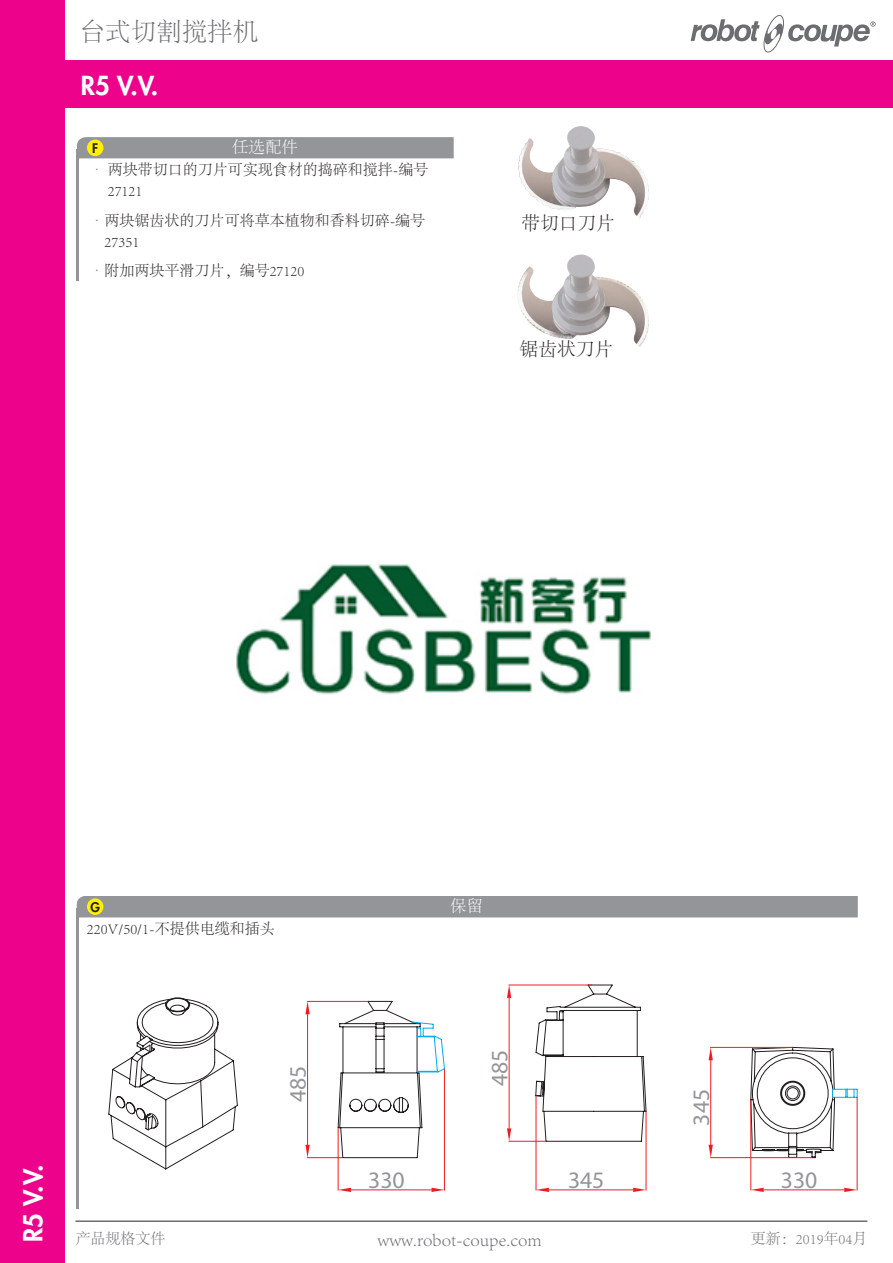
<style>
.page{position:relative;width:893px;height:1263px;background:#fff}
.page>*{position:absolute;margin:0;border:0;box-sizing:border-box;transform-origin:0 0}
.t1{font:800 25.5px "Futura";color:#fff}
.t2{font:300 25.5px "Adobe Song Std";color:#6c6d70}
.t3{font:23.7px "Myriad Pro";color:#939598}
.t4{font:300 18.75px "Adobe Song Std";color:#231f20}
.t5{font:300 18px "Adobe Song Std";color:#6c6d70}
.t6{font:300 16.5px "Adobe Song Std";color:#fff}
.t7{font:300 15px/21px "Adobe Song Std";color:#231f20}
.t8{font:300 15px "Adobe Song Std";color:#6c6d70}
.t9{font:800 12.9px "Futura";color:#231f20}
.s1{color:#939598}
</style>
<div class="page">
<svg style="left:691px;top:15px;width:185px;height:37px"></svg>
<div style="left:0;top:60px;width:893px;height:47px;background:#ed028c"></div>
<div style="left:0;top:0;width:65px;height:1263px;background:#ed028c"></div>
<hr style="left:77px;top:150px;width:2px;height:131px;background:#939598">
<div style="left:77px;top:137px;width:377px;height:21px;background:#939598"></div>
<div style="left:87px;top:140px;width:16px;height:16px;background:#fff101;border-radius:50%"></div>
<hr style="left:77px;top:909px;width:2px;height:300px;background:#939598">
<div style="left:77px;top:896px;width:780px;height:21px;background:#939598"></div>
<div style="left:87px;top:898px;width:16px;height:17px;background:#fff101;border-radius:50%"></div>
<img style="left:518px;top:126px;width:131px;height:93px">
<img style="left:517px;top:256px;width:120px;height:84px">
<hr style="left:75px;top:1220px;width:792px;height:2px;background:#6c6d70">
<svg style="left:535px;top:984px;width:111px;height:157px"></svg>
<hr style="left:509px;top:985px;width:83px;height:1px;background:#ee1d23">
<hr style="left:509px;top:1141px;width:37px;height:1px;background:#ee1d23">
<hr style="left:509px;top:998px;width:1px;height:130px;background:#ee1d23">
<svg style="left:507px;top:985px;width:4px;height:13px"></svg>
<svg style="left:507px;top:1128px;width:4px;height:13px"></svg>
<hr style="left:536px;top:1096px;width:1px;height:94px;background:#ee1d23">
<hr style="left:646px;top:1111px;width:1px;height:79px;background:#ee1d23">
<hr style="left:549px;top:1189px;width:84px;height:1px;background:#ee1d23">
<svg style="left:536px;top:1188px;width:13px;height:4px"></svg>
<svg style="left:633px;top:1188px;width:13px;height:4px"></svg>
<svg style="left:338px;top:1001px;width:107px;height:157px"></svg>
<hr style="left:307px;top:1001px;width:61px;height:1px;background:#ee1d23">
<hr style="left:307px;top:1157px;width:35px;height:1px;background:#ee1d23">
<hr style="left:307px;top:1014px;width:1px;height:131px;background:#ee1d23">
<svg style="left:305px;top:1001px;width:5px;height:13px"></svg>
<svg style="left:305px;top:1145px;width:5px;height:13px"></svg>
<hr style="left:338px;top:1128px;width:1px;height:62px;background:#ee1d23">
<hr style="left:444px;top:1069px;width:1px;height:121px;background:#ee1d23">
<hr style="left:351px;top:1189px;width:81px;height:1px;background:#ee1d23">
<svg style="left:338px;top:1188px;width:13px;height:4px"></svg>
<svg style="left:432px;top:1188px;width:12px;height:4px"></svg>
<svg style="left:108px;top:997px;width:130px;height:172px"></svg>
<svg style="left:750px;top:1047px;width:108px;height:111px"></svg>
<hr style="left:751px;top:1100px;width:1px;height:90px;background:#ee1d23">
<hr style="left:857px;top:1097px;width:1px;height:93px;background:#ee1d23">
<hr style="left:764px;top:1189px;width:80px;height:1px;background:#ee1d23">
<svg style="left:751px;top:1188px;width:13px;height:4px"></svg>
<svg style="left:844px;top:1188px;width:13px;height:4px"></svg>
<hr style="left:710px;top:1047px;width:82px;height:1px;background:#ee1d23">
<hr style="left:710px;top:1157px;width:102px;height:1px;background:#ee1d23">
<hr style="left:710px;top:1060px;width:1px;height:85px;background:#ee1d23">
<svg style="left:709px;top:1047px;width:4px;height:13px"></svg>
<svg style="left:709px;top:1145px;width:4px;height:12px"></svg>
<img style="left:236px;top:564px;width:415px;height:131px">
<h1 class="t2" style="left:80px;top:18px;width:180px">台式切割搅拌机</h1>
<h1 class="t1" style="left:81px;top:69px;width:79px">R5 V.V.</h1>
<p class="t9" style="left:92px;top:140px;width:8px">F</p>
<p class="t6" style="left:232px;top:139px;width:67px">任选配件</p>
<p class="t7" style="left:108px;top:160px;width:322px;text-indent:-18px"><span class="s1">•</span> 两块带切口的刀片可实现食材的捣碎和搅拌-编号<br>27121</p>
<p class="t7" style="left:105px;top:210px;width:322px;text-indent:-15px"><span class="s1">•</span>两块锯齿状的刀片可将草本植物和香料切碎-编号<br>27351</p>
<p class="t7" style="left:90px;top:261px;width:216px"><span class="s1">•</span>附加两块平滑刀片，编号27120</p>
<p class="t4" style="left:521px;top:213px;width:95px">带切口刀片</p>
<p class="t4" style="left:520px;top:339px;width:95px">锯齿状刀片</p>
<p class="t9" style="left:90px;top:898px;width:11px">GF</p>
<p class="t7" style="left:87px;top:918px;width:189px">220V/50/1-不提供电缆和插头</p>
<p class="t6" style="left:450px;top:897px;width:34px">保留</p>
<h1 class="t1" style="left:17px;top:1242px;width:79px;rotate:-90deg">R5 V.V.</h1>
<h2 class="t3" style="left:283px;top:1102px;width:38px;rotate:-90deg">485</h2>
<h2 class="t3" style="left:485px;top:1086px;width:38px;rotate:-90deg">485</h2>
<h2 class="t3" style="left:686px;top:1125px;width:38px;rotate:-90deg">345</h2>
<h2 class="t3" style="left:368px;top:1166px;width:38px">330</h2>
<h2 class="t3" style="left:781px;top:1166px;width:38px">330</h2>
<h2 class="t3" style="left:568px;top:1166px;width:38px">345</h2>
<p class="t8" style="left:75px;top:1230px;width:91px">产品规格文件</p>
<p class="t5" style="left:378px;top:1229px;width:166px">www.robot-coupe.com</p>
<p class="t8" style="left:751px;top:1230px;width:118px">更新：2019年04月</p>
</div>
